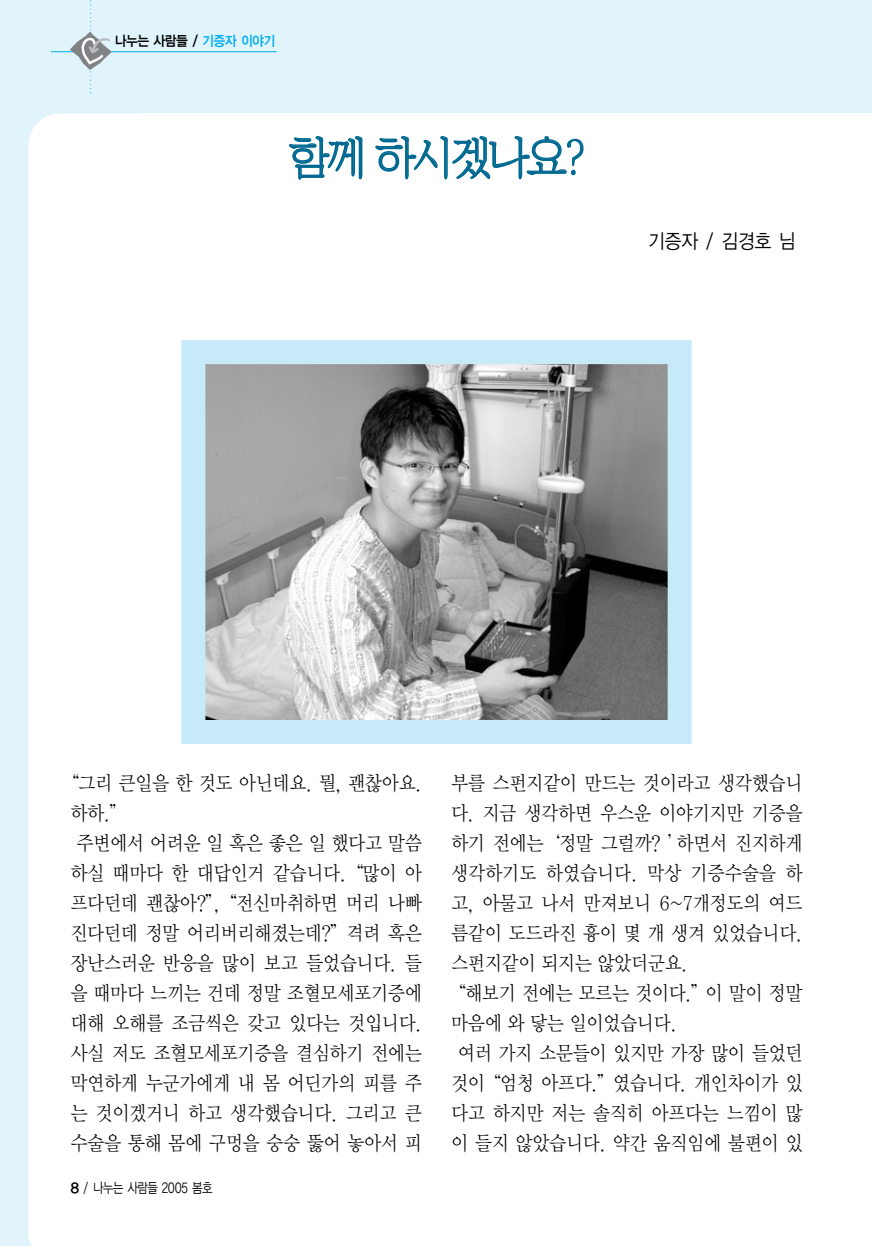
<style>
.page{position:relative;width:872px;height:1246px;background:#e1f4fc}
.page>*{position:absolute;margin:0;border:0;box-sizing:border-box;transform-origin:0 0}
.t1{font:48px "HY Sin Mun Myeong Jo";letter-spacing:-.125em;color:#006991;scale:.9 1}
.t2{font:20px/30px "Y Mj O12";letter-spacing:-.065em;color:#000;scale:.9 1}
.t3{font:20px "YGO12";letter-spacing:-.07em;color:#000;scale:.9 1}
.t4{font:14px "YGO12";letter-spacing:-.105em;color:#000;scale:.8 1}
.t5{font:14px "YGO14";letter-spacing:-.105em;color:#000;scale:.9 1}
.s1{color:#00aeef}
.s2{font-family:"YGO14"}
</style>
<div class="page">
<div style="left:28px;top:113px;width:114px;height:1133px;background:#fff"></div>
<div style="left:142px;top:113px;width:730px;height:1133px;background:#fff"></div>
<img style="left:206px;top:365px;width:461px;height:354px">
<div style="left:181px;top:340px;width:511px;height:404px;border:24px solid #c6eafa"></div>
<hr style="left:51px;top:51px;width:226px;height:1px;background:#00aeef">
<svg style="left:70px;top:0;width:42px;height:94px"></svg>
<p class="t5" style="left:115px;top:35px;width:181px">나누는 사람들 / <span class="s1">기증자 이야기</span></p>
<h1 class="t1" style="left:288px;top:137px;width:333px">함께 하시겠나요?</h1>
<p class="t3" style="left:648px;top:232px;width:167px">기증자 / 김경호 님</p>
<p class="t2" style="left:70px;top:769px;width:393px;text-indent:-9px">“그리 큰일을 한 것도 아닌데요. 뭘, 괜찮아요. 하하.”<br>주변에서 어려운 일 혹은 좋은 일 했다고 말씀 하실 때마다 한 대답인거 같습니다. “많이 아 프다던데 괜찮아?”, “전신마취하면 머리 나빠 진다던데 정말 어리버리해졌는데?”격려 혹은 장난스러운 반응을 많이 보고 들었습니다. 들 을 때마다 느끼는 건데 정말 조혈모세포기증에 대해 오해를 조금씩은 갖고 있다는 것입니다. 사실 저도 조혈모세포기증을 결심하기 전에는 막연하게 누군가에게 내 몸 어딘가의 피를 주 는 것이겠거니 하고 생각했습니다. 그리고 큰 수술을 통해 몸에 구멍을 숭숭 뚫어 놓아서 피</p>
<p class="t2" style="left:451px;top:769px;width:393px">부를 스펀지같이 만드는 것이라고 생각했습니</p>
<p class="t2" style="left:451px;top:799px;width:393px">다. 지금 생각하면 우스운 이야기지만 기증을</p>
<p class="t2" style="left:451px;top:829px;width:393px">하기 전에는‘정말 그럴까? ’하면서 진지하게</p>
<p class="t2" style="left:451px;top:859px;width:393px">생각하기도 하였습니다. 막상 기증수술을 하</p>
<p class="t2" style="left:451px;top:889px;width:393px">고, 아물고 나서 만져보니 6~7개정도의 여드</p>
<p class="t2" style="left:451px;top:919px;width:393px">름같이 도드라진 흉이 몇 개 생겨 있었습니다.</p>
<p class="t2" style="left:451px;top:949px;width:266px">스펀지같이 되지는 않았더군요.</p>
<p class="t2" style="left:448px;top:979px;width:396px">“해보기 전에는 모르는 것이다.”이 말이 정말</p>
<p class="t2" style="left:451px;top:1009px;width:254px">마음에 와 닿는 일이었습니다.</p>
<p class="t2" style="left:458px;top:1039px;width:385px">여러 가지 소문들이 있지만 가장 많이 들었던</p>
<p class="t2" style="left:451px;top:1069px;width:393px">것이“엄청 아프다.”였습니다. 개인차이가 있</p>
<p class="t2" style="left:451px;top:1099px;width:393px">다고 하지만 저는 솔직히 아프다는 느낌이 많</p>
<p class="t2" style="left:451px;top:1129px;width:393px">이 들지 않았습니다. 약간 움직임에 불편이 있</p>
<p class="t4" style="left:70px;top:1182px;width:180px"><span class="s2">8</span> / 나누는 사람들 2005 봄호</p>
</div>
